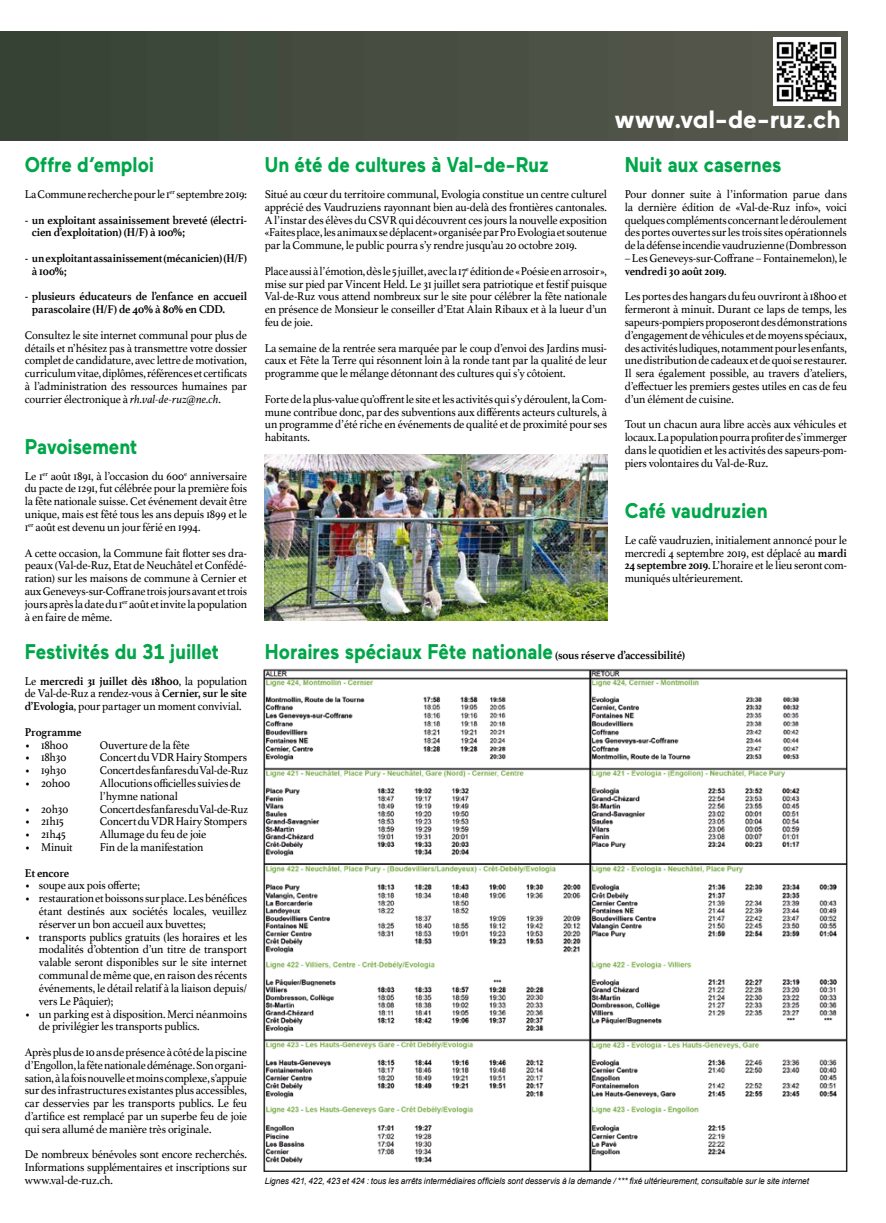
<style>
.page{position:relative;width:886px;height:1223px;background:#fff}
.page>*{position:absolute;margin:0;border:0;box-sizing:border-box;transform-origin:0 0}
.t1{font:700 25px "Maax";color:#fff}
.t2{font:700 21.25px "Maax";letter-spacing:-.005em;color:#00a649;scale:.9 1}
.t3{font:11.88px/12.8px "Athelas";letter-spacing:-.02em;color:#000;text-align:justify;scale:.95 1}
.t4{font:11.88px/12.8px "Athelas";letter-spacing:-.02em;color:#000;text-align:justify;scale:.94 1}
.t5{font:700 11.88px/12.8px "Athelas";letter-spacing:-.015em;color:#000;scale:.95 1}
.t6{font:11.88px "Athelas";letter-spacing:-.02em;color:#000;scale:.92 1}
.t7{font:700 11.88px/12.8px "Athelas";letter-spacing:-.015em;color:#000;scale:.92 1}
.t8{font:italic 8.75px "Arial";letter-spacing:-.005em;color:#000;scale:.95 1}
.s1{font-style:italic}
.s2{font-weight:700}
.s3{font-family:"Athelas";font-size:11.88px;color:#000}
</style>
<div class="page">
<img style="left:265px;top:454px;width:342px;height:166px">
<img style="left:0;top:32px;width:847px;height:108px">
<img style="left:773px;top:38px;width:67px;height:67px">
<img style="left:263px;top:668px;width:585px;height:503px">
<h2 class="t2" style="left:25px;top:153px;width:145px">Offre d’emploi</h2>
<p class="t3" style="left:25px;top:187px;width:235px">La Commune recherche pour le 1<sup>er</sup> septembre 2019:</p>
<p class="t5" style="left:32px;top:213px;width:228px;text-indent:-7px">- un exploitant assainissement breveté (électri&shy;cien d’exploitation) (H/F) à 100%;</p>
<p class="t7" style="left:32px;top:251px;width:236px;text-indent:-7px">- un exploitant assainissement (mécanicien) (H/F) à 100%;</p>
<p class="t5" style="left:32px;top:290px;width:228px;text-indent:-7px">- plusieurs éducateurs de l’enfance en accueil parascolaire (H/F) de 40% à 80% en CDD.</p>
<p class="t3" style="left:25px;top:328px;width:235px">Consultez le site internet communal pour plus de détails et n’hésitez pas à transmettre votre dossier complet de candidature, avec lettre de motivation, curriculum vitae, diplômes, références et certificats à l’administration des ressources humaines par courrier électronique à <span class="s1">rh.val-de-ruz@ne.ch</span>.</p>
<h2 class="t2" style="left:25px;top:435px;width:127px">Pavoisement</h2>
<p class="t3" style="left:25px;top:469px;width:235px">Le 1<sup>er</sup> août 1891, à l’occasion du 600<sup>e</sup> anniversaire du pacte de 1291, fut célébrée pour la première fois la fête nationale suisse. Cet événement devait être unique, mais est fêté tous les ans depuis 1899 et le 1<sup>er</sup> août est devenu un jour férié en 1994.</p>
<p class="t3" style="left:25px;top:546px;width:235px">A cette occasion, la Commune fait flotter ses dra&shy;peaux (Val-de-Ruz, Etat de Neuchâtel et Confédé&shy;ration) sur les maisons de commune à Cernier et aux Geneveys-sur-Coffrane trois jours avant et trois jours après la date du 1<sup>er</sup> août et invite la population à en faire de même.</p>
<h2 class="t2" style="left:25px;top:640px;width:217px">Festivités du 31 juillet</h2>
<p class="t3" style="left:25px;top:674px;width:235px">Le <span class="s2">mercredi 31 juillet dès 18h00</span>, la population de Val-de-Ruz a rendez-vous à <span class="s2">Cernier, sur le site d’Evologia</span>, pour partager un moment convivial.</p>
<p class="t5" style="left:25px;top:725px;width:61px">Programme</p>
<p class="t3" style="left:25px;top:738px;width:47px">• 18h00</p>
<p class="t3" style="left:100px;top:738px;width:96px">Ouverture de la fête</p>
<p class="t3" style="left:25px;top:750px;width:45px">• 18h30</p>
<p class="t3" style="left:100px;top:750px;width:156px">Concert du VDR Hairy Stompers</p>
<p class="t6" style="left:25px;top:761px;width:47px">• 19h30</p>
<p class="t6" style="left:100px;top:761px;width:163px">Concert des fanfares du Val-de-Ruz</p>
<p class="t3" style="left:25px;top:776px;width:49px">• 20h00</p>
<p class="t3" style="left:100px;top:776px;width:150px">Allocutions officielles suivies de l’hymne national</p>
<p class="t6" style="left:25px;top:799px;width:49px">• 20h30</p>
<p class="t6" style="left:100px;top:799px;width:163px">Concert des fanfares du Val-de-Ruz</p>
<p class="t3" style="left:25px;top:814px;width:42px">• 21h15</p>
<p class="t3" style="left:100px;top:814px;width:156px">Concert du VDR Hairy Stompers</p>
<p class="t3" style="left:25px;top:827px;width:45px">• 21h45</p>
<p class="t3" style="left:100px;top:827px;width:114px">Allumage du feu de joie</p>
<p class="t3" style="left:25px;top:840px;width:52px">• Minuit</p>
<p class="t3" style="left:100px;top:840px;width:111px">Fin de la manifestation</p>
<p class="t5" style="left:25px;top:866px;width:48px">Et encore</p>
<p class="t3" style="left:25px;top:878px;width:123px">• soupe aux pois offerte;</p>
<p class="t3" style="left:39px;top:891px;width:221px;text-indent:-14px">• restauration et boissons sur place. Les bénéfices étant destinés aux sociétés locales, veuillez réserver un bon accueil aux buvettes;</p>
<p class="t3" style="left:39px;top:930px;width:221px;text-indent:-14px">• transports publics gratuits (les horaires et les modalités d’obtention d’un titre de transport valable seront disponibles sur le site internet communal de même que, en raison des récents événements, le détail relatif à la liaison depuis/ vers Le Pâquier);</p>
<p class="t3" style="left:39px;top:1006px;width:221px;text-indent:-14px">• un parking est à disposition. Merci néanmoins de privilégier les transports publics.</p>
<p class="t3" style="left:25px;top:1045px;width:235px">Après plus de 10 ans de présence à côté de la piscine d’Engollon, la fête nationale déménage. Son organi&shy;sation, à la fois nouvelle et moins complexe, s’appuie sur des infrastructures existantes plus accessibles, car desservies par les transports publics. Le feu d’artifice est remplacé par un superbe feu de joie qui sera allumé de manière très originale.</p>
<p class="t3" style="left:25px;top:1147px;width:235px">De nombreux bénévoles sont encore recherchés.<br>Informations supplémentaires et inscriptions sur www.val-de-ruz.ch.</p>
<h1 class="t1" style="left:615px;top:106px;width:227px">www.val-de-ruz.ch</h1>
<h2 class="t2" style="left:265px;top:153px;width:317px">Un été de cultures à Val-de-Ruz</h2>
<p class="t3" style="left:265px;top:187px;width:362px">Situé au cœur du territoire communal, Evologia constitue un centre culturel apprécié des Vaudruziens rayonnant bien au-delà des frontières cantonales.<br>A l’instar des élèves du CSVR qui découvrent ces jours la nouvelle exposition «Faites place, les animaux se déplacent» organisée par Pro Evologia et soutenue par la Commune, le public pourra s’y rendre jusqu’au 20 octobre 2019.</p>
<p class="t4" style="left:265px;top:264px;width:366px">Place aussi à l’émotion, dès le 5 juillet, avec la 17<sup>e</sup> édition de « Poésie en arrosoir », mise sur pied par Vincent Held. Le 31 juillet sera patriotique et festif puisque Val-de-Ruz vous attend nombreux sur le site pour célébrer la fête nationale en présence de Monsieur le conseiller d’Etat Alain Ribaux et à la lueur d’un feu de joie.</p>
<p class="t3" style="left:265px;top:341px;width:362px">La semaine de la rentrée sera marquée par le coup d’envoi des Jardins musi&shy;caux et Fête la Terre qui résonnent loin à la ronde tant par la qualité de leur programme que le mélange détonnant des cultures qui s’y côtoient.</p>
<p class="t3" style="left:265px;top:392px;width:362px">Forte de la plus-value qu’offrent le site et les activités qui s’y déroulent, la Com&shy;mune contribue donc, par des subventions aux différents acteurs culturels, à un programme d’été riche en événements de qualité et de proximité pour ses habitants.</p>
<h2 class="t2" style="left:625px;top:153px;width:176px">Nuit aux casernes</h2>
<p class="t3" style="left:625px;top:187px;width:235px">Pour donner suite à l’information parue dans la dernière édition de «Val-de-Ruz info», voici quelques compléments concernant le déroulement des portes ouvertes sur les trois sites opérationnels de la défense incendie vaudruzienne (Dombresson</p>
<p class="t3" style="left:625px;top:251px;width:235px">– Les Geneveys-sur-Coffrane – Fontainemelon), le <span class="s2">vendredi 30 août 2019</span>.</p>
<p class="t3" style="left:625px;top:290px;width:235px">Les portes des hangars du feu ouvriront à 18h00 et fermeront à minuit. Durant ce laps de temps, les sapeurs-pompiers proposeront des démonstrations d’engagement de véhicules et de moyens spéciaux, des activités ludiques, notamment pour les enfants, une distribution de cadeaux et de quoi se restaurer.<br>Il sera également possible, au travers d’ateliers, d’effectuer les premiers gestes utiles en cas de feu d’un élément de cuisine.</p>
<p class="t3" style="left:625px;top:418px;width:235px">Tout un chacun aura libre accès aux véhicules et locaux. La population pourra profiter de s’immerger dans le quotidien et les activités des sapeurs-pom&shy;piers volontaires du Val-de-Ruz.</p>
<h2 class="t2" style="left:625px;top:499px;width:160px">Café vaudruzien</h2>
<p class="t3" style="left:625px;top:533px;width:235px">Le café vaudruzien, initialement annoncé pour le mercredi 4 septembre 2019, est déplacé au <span class="s2">mardi 24 septembre 2019</span>. L’horaire et le lieu seront com&shy;muniqués ultérieurement.</p>
<h2 class="t2" style="left:265px;top:640px;width:469px">Horaires spéciaux Fête nationale <span class="s3">(sous réserve d’accessibilité)</span></h2>
<p class="t8" style="left:265px;top:1175px;width:574px">Lignes 421, 422, 423 et 424 : tous les arrêts intermédiaires officiels sont desservis à la demande / *** fixé ultérieurement, consultable sur le site internet</p>
</div>
